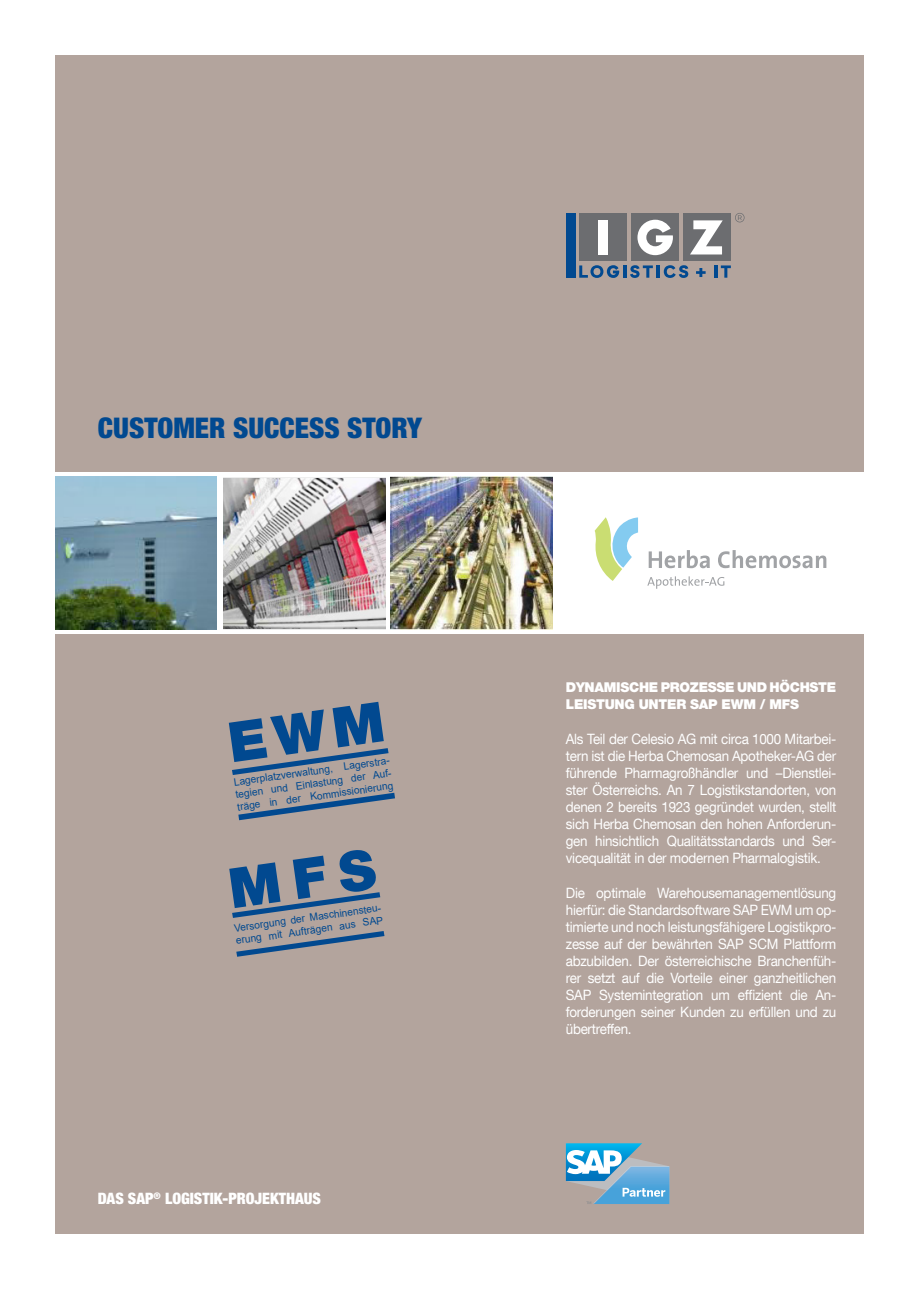
<style>
.page{position:relative;width:919px;height:1289px;background:#fff}
.page>*{position:absolute;margin:0;border:0;box-sizing:border-box;transform-origin:0 0}
.t1{font:900 condensed 28.5px "Helvetica Neue LT Pro";color:#014990}
.t2{font:900 condensed 15.75px "Helvetica Neue LT Pro";color:#fff}
.t3{font:14.25px/17.1px "Helvetica Neue LT Com";letter-spacing:-.02em;color:#fff;text-align:justify;scale:.94 1}
.t4{font:900 13.5px/17.1px "Helvetica Neue LT Com";letter-spacing:-.02em;color:#fff}
.t5{font:10.5px/12.6px "Arial";color:#014990;text-align:justify}
</style>
<div class="page">
<div style="left:55px;top:55px;width:808px;height:417px;background:#b3a49d"></div>
<div style="left:55px;top:634px;width:808px;height:599px;background:#b3a49d"></div>
<svg style="left:647px;top:576px;width:77px;height:12px"></svg>
<svg style="left:648px;top:550px;width:61px;height:18px"></svg>
<svg style="left:718px;top:550px;width:108px;height:18px"></svg>
<svg style="left:594px;top:517px;width:44px;height:64px"></svg>
<img style="left:55px;top:476px;width:162px;height:153px">
<svg style="left:566px;top:1143px;width:103px;height:60px"></svg>
<svg style="left:238px;top:792px;width:157px;height:28px"></svg>
<img style="left:391px;top:476px;width:161px;height:153px">
<svg style="left:236px;top:931px;width:148px;height:25px"></svg>
<img style="left:223px;top:477px;width:162px;height:152px">
<div style="left:579px;top:213px;width:48px;height:48px;background:#6c6d70"></div>
<div style="left:631px;top:213px;width:48px;height:48px;background:#6c6d70"></div>
<div style="left:598px;top:220px;width:10px;height:34px;background:#fff"></div>
<svg style="left:637px;top:220px;width:36px;height:35px"></svg>
<div style="left:683px;top:213px;width:47px;height:48px;background:#6c6d70"></div>
<svg style="left:690px;top:220px;width:32px;height:34px"></svg>
<svg style="left:735px;top:213px;width:9px;height:9px"></svg>
<div style="left:566px;top:213px;width:9px;height:65px;background:#014990"></div>
<hr style="left:656px;top:265px;width:4px;height:13px;background:#014990">
<svg style="left:663px;top:265px;width:25px;height:13px"></svg>
<svg style="left:696px;top:268px;width:9px;height:9px"></svg>
<svg style="left:714px;top:265px;width:16px;height:13px"></svg>
<svg style="left:579px;top:265px;width:73px;height:13px"></svg>
<svg style="left:232px;top:748px;width:156px;height:27px"></svg>
<svg style="left:232px;top:892px;width:148px;height:25px"></svg>
<h1 class="t1" style="left:98px;top:411px;width:325px">CUSTOMER SUCCESS STORY</h1>
<p class="t5" style="left:233px;top:775px;width:161px;rotate:-8deg">Lagerplatzverwaltung, Lagerstra&shy;tegien und Einlastung der Auf&shy;träge in der Kommissionierung</p>
<p class="t5" style="left:233px;top:921px;width:152px;rotate:-8deg">Versorgung der Maschinensteu&shy;erung mit Aufträgen aus SAP</p>
<p class="t2" style="left:98px;top:1188px;width:225px">DAS SAP<sup>®</sup> LOGISTIK-PROJEKTHAUS</p>
<p class="t4" style="left:566px;top:678px;width:272px">DYNAMISCHE PROZESSE UND HÖCHSTE<br>LEISTUNG UNTER SAP EWM / MFS</p>
<p class="t3" style="left:566px;top:729px;width:289px">Als Teil der Celesio AG mit circa 1000 Mitarbei&shy;tern ist die Herba Chemosan Apotheker-AG der führende Pharmagroßhändler und –Dienstlei&shy;ster Österreichs. An 7 Logistikstandorten, von denen 2 bereits 1923 gegründet wurden, stellt sich Herba Chemosan den hohen Anforderun&shy;gen hinsichtlich Qualitätsstandards und Ser&shy;vicequalität in der modernen Pharmalogistik.</p>
<p class="t3" style="left:566px;top:883px;width:289px">Die optimale Warehousemanagementlösung hierfür: die Standardsoftware SAP EWM um op&shy;timierte und noch leistungsfähigere Logistikpro&shy;zesse auf der bewährten SAP SCM Plattform abzubilden. Der österreichische Branchenfüh&shy;rer setzt auf die Vorteile einer ganzheitlichen SAP Systemintegration um effizient die An&shy;forderungen seiner Kunden zu erfüllen und zu übertreffen.</p>
</div>
